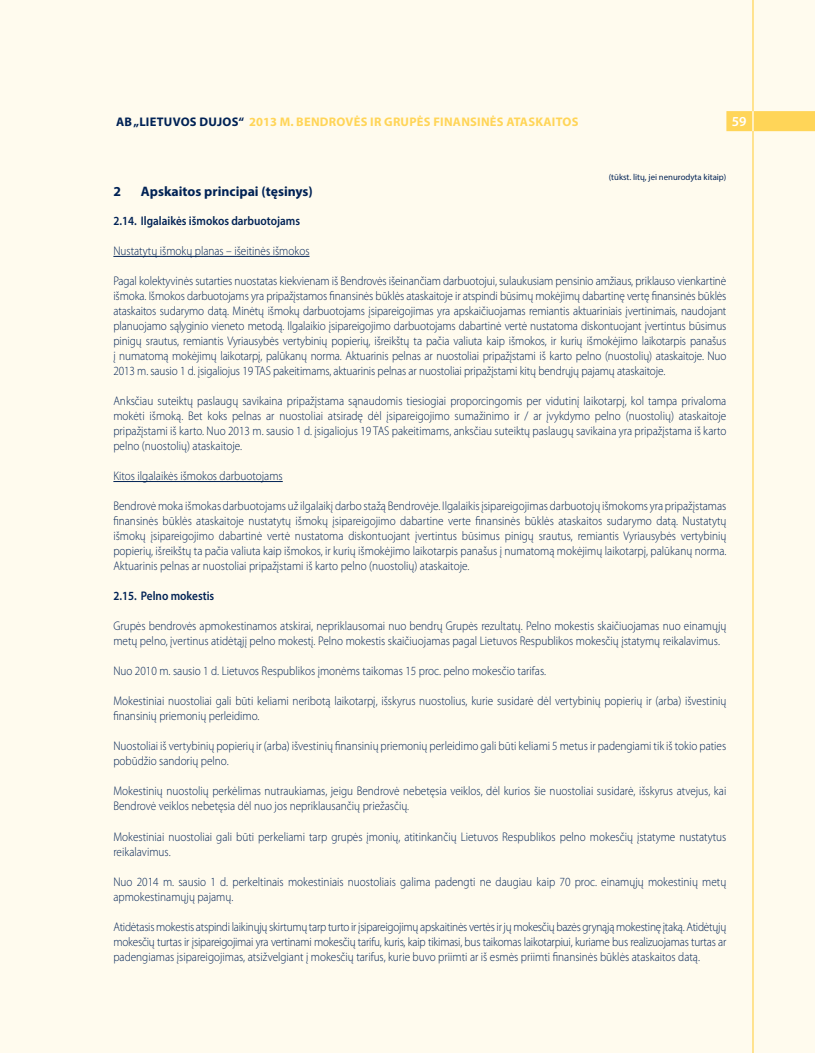
<style>
.page{position:relative;width:815px;height:1053px;background:#fff}
.page>*{position:absolute;margin:0;border:0;box-sizing:border-box;transform-origin:0 0}
.t1{font:700 13.75px "Myriad Pro";color:#025}
.t2{font:600 13.75px "Myriad Pro";color:#fff}
.t3{font:300 12.5px/15px "Myriad Pro";color:#025;scale:.9 1}
.t4{font:700 12.5px "Myriad Pro";letter-spacing:.02em;color:#ffd558}
.t5{font:600 12.5px "Myriad Pro";color:#025;scale:.9 1}
.t6{font:8.75px "Myriad Pro";color:#025}
.s1{color:#025}
</style>
<div class="page">
<div style="left:0;top:0;width:815px;height:1052px;background:#fffbee"></div>
<hr style="left:752px;top:0;width:2px;height:1052px;background:#ffd558">
<div style="left:726px;top:111px;width:89px;height:20px;background:#ffd558"></div>
<hr style="left:752px;top:111px;width:2px;height:20px;background:#fff">
<hr style="left:113px;top:256px;width:197px;height:1px;background:#025">
<hr style="left:113px;top:481px;width:170px;height:1px;background:#025">
<p class="t4" style="left:116px;top:114px;width:464px"><span class="s1">AB „LIETUVOS DUJOS“</span> 2013 M. BENDROVĖS IR GRUPĖS FINANSINĖS ATASKAITOS</p>
<p class="t2" style="left:732px;top:112px;width:16px">59</p>
<p class="t6" style="left:609px;top:172px;width:119px">(tūkst. litų, jei nenurodyta kitaip)</p>
<p class="t1" style="left:113px;top:183px;width:9px">2</p>
<p class="t1" style="left:141px;top:183px;width:173px">Apskaitos principai (tęsinys)</p>
<p class="t5" style="left:113px;top:213px;width:209px">2.14. Ilgalaikės išmokos darbuotojams</p>
<p class="t3" style="left:113px;top:243px;width:219px">Nustatytų išmokų planas – išeitinės išmokos</p>
<p class="t3" style="left:113px;top:273px;width:683px;text-align:justify">Pagal kolektyvinės sutarties nuostatas kiekvienam iš Bendrovės išeinančiam darbuotojui, sulaukusiam pensinio amžiaus, priklauso vienkartinė išmoka. Išmokos darbuotojams yra pripažįstamos finansinės būklės ataskaitoje ir atspindi būsimų mokėjimų dabartinę vertę finansinės būklės ataskaitos sudarymo datą. Minėtų išmokų darbuotojams įsipareigojimas yra apskaičiuojamas remiantis aktuariniais įvertinimais, naudojant planuojamo sąlyginio vieneto metodą. Ilgalaikio įsipareigojimo darbuotojams dabartinė vertė nustatoma diskontuojant įvertintus būsimus pinigų srautus, remiantis Vyriausybės vertybinių popierių, išreikštų ta pačia valiuta kaip išmokos, ir kurių išmokėjimo laikotarpis panašus į numatomą mokėjimų laikotarpį, palūkanų norma. Aktuarinis pelnas ar nuostoliai pripažįstami iš karto pelno (nuostolių) ataskaitoje. Nuo 2013 m. sausio 1 d. įsigaliojus 19 TAS pakeitimams, aktuarinis pelnas ar nuostoliai pripažįstami kitų bendrųjų pajamų ataskaitoje.</p>
<p class="t3" style="left:113px;top:393px;width:683px;text-align:justify">Anksčiau suteiktų paslaugų savikaina pripažįstama sąnaudomis tiesiogiai proporcingomis per vidutinį laikotarpį, kol tampa privaloma mokėti išmoką. Bet koks pelnas ar nuostoliai atsiradę dėl įsipareigojimo sumažinimo ir / ar įvykdymo pelno (nuostolių) ataskaitoje pripažįstami iš karto. Nuo 2013 m. sausio 1 d. įsigaliojus 19 TAS pakeitimams, anksčiau suteiktų paslaugų savikaina yra pripažįstama iš karto pelno (nuostolių) ataskaitoje.</p>
<p class="t3" style="left:113px;top:468px;width:190px">Kitos ilgalaikės išmokos darbuotojams</p>
<p class="t3" style="left:113px;top:498px;width:683px;text-align:justify">Bendrovė moka išmokas darbuotojams už ilgalaikį darbo stažą Bendrovėje. Ilgalaikis įsipareigojimas darbuotojų išmokoms yra pripažįstamas finansinės būklės ataskaitoje nustatytų išmokų įsipareigojimo dabartine verte finansinės būklės ataskaitos sudarymo datą. Nustatytų išmokų įsipareigojimo dabartinė vertė nustatoma diskontuojant įvertintus būsimus pinigų srautus, remiantis Vyriausybės vertybinių popierių, išreikštų ta pačia valiuta kaip išmokos, ir kurių išmokėjimo laikotarpis panašus į numatomą mokėjimų laikotarpį, palūkanų norma.<br>Aktuarinis pelnas ar nuostoliai pripažįstami iš karto pelno (nuostolių) ataskaitoje.</p>
<p class="t5" style="left:113px;top:588px;width:114px">2.15. Pelno mokestis</p>
<p class="t3" style="left:113px;top:618px;width:683px">Grupės bendrovės apmokestinamos atskirai, nepriklausomai nuo bendrų Grupės rezultatų. Pelno mokestis skaičiuojamas nuo einamųjų metų pelno, įvertinus atidėtąjį pelno mokestį. Pelno mokestis skaičiuojamas pagal Lietuvos Respublikos mokesčių įstatymų reikalavimus.</p>
<p class="t3" style="left:113px;top:663px;width:482px">Nuo 2010 m. sausio 1 d. Lietuvos Respublikos įmonėms taikomas 15 proc. pelno mokesčio tarifas.</p>
<p class="t3" style="left:113px;top:693px;width:683px">Mokestiniai nuostoliai gali būti keliami neribotą laikotarpį, išskyrus nuostolius, kurie susidarė dėl vertybinių popierių ir (arba) išvestinių finansinių priemonių perleidimo.</p>
<p class="t3" style="left:113px;top:738px;width:682px">Nuostoliai iš vertybinių popierių ir (arba) išvestinių finansinių priemonių perleidimo gali būti keliami 5 metus ir padengiami tik iš tokio paties pobūdžio sandorių pelno.</p>
<p class="t3" style="left:113px;top:783px;width:683px">Mokestinių nuostolių perkėlimas nutraukiamas, jeigu Bendrovė nebetęsia veiklos, dėl kurios šie nuostoliai susidarė, išskyrus atvejus, kai<br>Bendrovė veiklos nebetęsia dėl nuo jos nepriklausančių priežasčių.</p>
<p class="t3" style="left:113px;top:828px;width:683px">Mokestiniai nuostoliai gali būti perkeliami tarp grupės įmonių, atitinkančių Lietuvos Respublikos pelno mokesčių įstatyme nustatytus reikalavimus.</p>
<p class="t3" style="left:113px;top:873px;width:683px">Nuo 2014 m. sausio 1 d. perkeltinais mokestiniais nuostoliais galima padengti ne daugiau kaip 70 proc. einamųjų mokestinių metų apmokestinamųjų pajamų.</p>
<p class="t3" style="left:113px;top:918px;width:683px;text-align:justify">Atidėtasis mokestis atspindi laikinųjų skirtumų tarp turto ir įsipareigojimų apskaitinės vertės ir jų mokesčių bazės grynąją mokestinę įtaką. Atidėtųjų mokesčių turtas ir įsipareigojimai yra vertinami mokesčių tarifu, kuris, kaip tikimasi, bus taikomas laikotarpiui, kuriame bus realizuojamas turtas ar padengiamas įsipareigojimas, atsižvelgiant į mokesčių tarifus, kurie buvo priimti ar iš esmės priimti finansinės būklės ataskaitos datą.</p>
</div>
